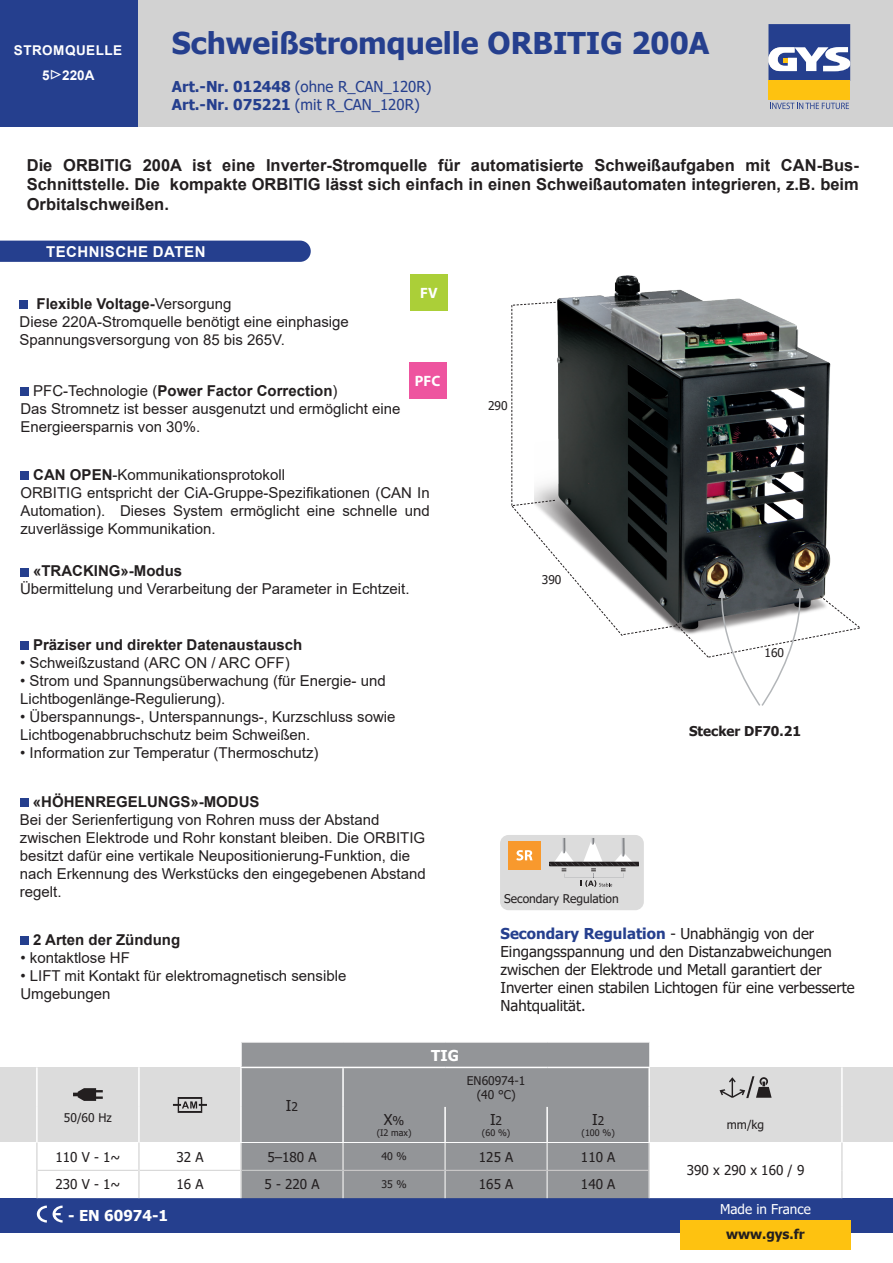
<style>
.page{position:relative;width:893px;height:1263px;background:#fff}
.page>*{position:absolute;margin:0;border:0;box-sizing:border-box;transform-origin:0 0}
.t1{font:700 30px "Tahoma";color:#253f8e}
.t2{font:700 16.5px/19.8px "Arial";color:#231f20;text-align:justify}
.t3{font:15px/18px "Arial";color:#231f20}
.t4{font:15px/18px "Tahoma";color:#231f20}
.t5{font:700 15px "Arial";color:#231f20}
.t6{font:15px "Tahoma";color:#253f8e}
.t7{font:700 15px "Arial";letter-spacing:.035em;color:#fff}
.t8{font:700 15px "Tahoma";color:#fff}
.t9{font:700 15px "Myriad Pro";color:#fff}
.t10{font:13.5px "Tahoma";color:#231f20}
.t11{font:700 13.5px "Tahoma";color:#231f20}
.t12{font:700 13.5px "Arial";letter-spacing:.035em;color:#fff}
.t13{font:13.5px "Tahoma";color:#fff}
.t14{font:12px "Tahoma";color:#231f20}
.t15{font:10.5px "Tahoma";color:#231f20}
.t16{font:9px "Tahoma";color:#231f20}
.s1{font-family:"Minion Pro";font-size:21px}
.s2{font-weight:700}
.s3{font-weight:400}
.s4{font-weight:700;color:#253f8e}
.s5{font-size:12px}
</style>
<div class="page">
<div style="left:137px;top:0;width:756px;height:127px;background:#d2d2d2"></div>
<div style="left:0;top:1198px;width:893px;height:34px;background:#253f8e"></div>
<div style="left:768px;top:81px;width:82px;height:19px;background:#fec210"></div>
<svg style="left:768px;top:24px;width:82px;height:57px;background:#6575a9"></svg>
<svg style="left:770px;top:103px;width:79px;height:6px"></svg>
<div style="left:0;top:0;width:137px;height:127px;background:#253f8e"></div>
<div style="left:680px;top:1220px;width:170px;height:30px;background:#fec210"></div>
<div style="left:0;top:1067px;width:893px;height:75px;background:#dcdcdc"></div>
<hr style="left:841px;top:1067px;width:2px;height:40px;background:#fff">
<hr style="left:841px;top:1107px;width:2px;height:35px;background:#fff">
<hr style="left:36px;top:1067px;width:2px;height:40px;background:#fff">
<hr style="left:36px;top:1107px;width:2px;height:35px;background:#fff">
<hr style="left:36px;top:1142px;width:2px;height:28px;background:#dcdcdc">
<hr style="left:841px;top:1142px;width:2px;height:28px;background:#dcdcdc">
<hr style="left:841px;top:1170px;width:2px;height:28px;background:#dcdcdc">
<hr style="left:36px;top:1170px;width:2px;height:28px;background:#dcdcdc">
<svg style="left:37px;top:1042px;width:805px;height:156px"></svg>
<svg style="left:37px;top:1205px;width:10px;height:17px"></svg>
<svg style="left:53px;top:1205px;width:10px;height:17px"></svg>
<img style="left:557px;top:275px;width:188px;height:26px">
<svg style="left:511px;top:301px;width:349px;height:405px"></svg>
<div style="left:0;top:241px;width:311px;height:21px;background:#253f8e"></div>
<div style="left:20px;top:936px;width:9px;height:9px;background:#253f8e"></div>
<div style="left:20px;top:798px;width:9px;height:9px;background:#253f8e"></div>
<div style="left:20px;top:568px;width:9px;height:8px;background:#253f8e"></div>
<div style="left:20px;top:471px;width:9px;height:8px;background:#253f8e"></div>
<div style="left:20px;top:641px;width:9px;height:9px;background:#253f8e"></div>
<div style="left:20px;top:300px;width:8px;height:9px;background:#253f8e"></div>
<div style="left:20px;top:387px;width:9px;height:9px;background:#253f8e"></div>
<div style="left:410px;top:274px;width:38px;height:37px;background:#abcf38"></div>
<div style="left:409px;top:362px;width:37px;height:37px;background:#ee549f"></div>
<div style="left:500px;top:835px;width:144px;height:75px;background:#dcdcdc;border-radius:9px"></div>
<div style="left:508px;top:842px;width:33px;height:28px;background:#f8992d"></div>
<svg style="left:516px;top:850px;width:17px;height:10px"></svg>
<svg style="left:549px;top:838px;width:90px;height:49px"></svg>
<p class="t12" style="left:14px;top:40px;width:110px">STROMQUELLE</p>
<p class="t12" style="left:42px;top:66px;width:54px">5<span class="s1">▷</span>220A</p>
<p class="t1" style="left:172px;top:22px;width:539px">Schweißstromquelle ORBITIG 200A</p>
<p class="t6" style="left:172px;top:76px;width:261px"><span class="s2">Art.-Nr. 012448</span> (ohne R_CAN_120R)</p>
<p class="t6" style="left:172px;top:94px;width:249px"><span class="s2">Art.-Nr. 075221</span> (mit R_CAN_120R)</p>
<p class="t2" style="left:27px;top:155px;width:834px">Die ORBITIG 200A ist eine Inverter-Stromquelle für automatisierte Schweißaufgaben mit CAN-Bus-Schnittstelle. Die kompakte ORBITIG lässt sich einfach in einen Schweißautomaten integrieren, z.B. beim Orbitalschweißen.</p>
<p class="t7" style="left:46px;top:241px;width:161px">TECHNISCHE DATEN</p>
<p class="t5" style="left:37px;top:293px;width:196px">Flexible Voltage-<span class="s3">Versorgung</span></p>
<p class="t3" style="left:20px;top:312px;width:331px">Diese 220A-Stromquelle benötigt eine einphasige<br>Spannungsversorgung von 85 bis 265V.</p>
<p class="t5" style="left:33px;top:380px;width:306px"><span class="s3">PFC-Technologie (</span>Power Factor Correction<span class="s3">)</span></p>
<p class="t3" style="left:20px;top:400px;width:382px">Das Stromnetz ist besser ausgenutzt und ermöglicht eine<br>Energieersparnis von 30%.</p>
<p class="t9" style="left:420px;top:283px;width:19px">FV</p>
<p class="t9" style="left:415px;top:371px;width:27px">PFC</p>
<p class="t3" style="left:33px;top:465px;width:253px"><span class="s2">CAN OPEN</span>-Kommunikationsprotokoll</p>
<p class="t3" style="left:20px;top:483px;width:411px;text-align:justify">ORBITIG entspricht der CiA-Gruppe-Spezifikationen (CAN In Automation). Dieses System ermöglicht eine schnelle und zuverlässige Kommunikation.</p>
<p class="t5" style="left:33px;top:560px;width:151px">«TRACKING»-Modus</p>
<p class="t3" style="left:20px;top:580px;width:391px">Übermittelung und Verarbeitung der Parameter in Echtzeit.</p>
<p class="t14" style="left:488px;top:398px;width:21px">290</p>
<p class="t14" style="left:542px;top:572px;width:21px">390</p>
<p class="t5" style="left:33px;top:634px;width:271px">Präziser und direkter Datenaustausch</p>
<p class="t3" style="left:20px;top:653px;width:271px">• Schweißzustand (ARC ON / ARC OFF)</p>
<p class="t3" style="left:20px;top:671px;width:367px">• Strom und Spannungsüberwachung (für Energie- und<br>Lichtbogenlänge-Regulierung).</p>
<p class="t3" style="left:20px;top:707px;width:377px">• Überspannungs-, Unterspannungs-, Kurzschluss sowie<br>Lichtbogenabbruchschutz beim Schweißen.</p>
<p class="t3" style="left:20px;top:743px;width:300px">• Information zur Temperatur (Thermoschutz)</p>
<p class="t5" style="left:33px;top:791px;width:228px">«HÖHENREGELUNGS»-MODUS</p>
<p class="t3" style="left:20px;top:810px;width:407px">Bei der Serienfertigung von Rohren muss der Abstand zwischen Elektrode und Rohr konstant bleiben. Die ORBITIG besitzt dafür eine vertikale Neupositionierung-Funktion, die nach Erkennung des Werkstücks den eingegebenen Abstand regelt.</p>
<p class="t5" style="left:33px;top:929px;width:148px">2 Arten der Zündung</p>
<p class="t3" style="left:20px;top:948px;width:111px">• kontaktlose HF</p>
<p class="t3" style="left:20px;top:966px;width:327px">• LIFT mit Kontakt für elektromagnetisch sensible<br>Umgebungen</p>
<p class="t14" style="left:764px;top:645px;width:21px">160</p>
<p class="t14" style="left:504px;top:890px;width:116px">Secondary Regulation</p>
<p class="t11" style="left:689px;top:721px;width:113px">Stecker DF70.21</p>
<p class="t4" style="left:500px;top:925px;width:356px"><span class="s4">Secondary Regulation</span> - Unabhängig von der Eingangsspannung und den Distanzabweichungen zwischen der Elektrode und Metall garantiert der Inverter einen stabilen Lichtogen für eine verbesserte Nahtqualität.</p>
<p class="t4" style="left:286px;top:1097px;width:14px">I<span class="s5">2</span></p>
<p class="t14" style="left:64px;top:1110px;width:49px">50/60 Hz</p>
<p class="t4" style="left:384px;top:1111px;width:22px">X<span class="s5">%</span></p>
<p class="t16" style="left:377px;top:1126px;width:36px">(I2 max)</p>
<p class="t8" style="left:431px;top:1045px;width:29px">TIG</p>
<p class="t14" style="left:467px;top:1072px;width:60px">EN60974-1</p>
<p class="t14" style="left:477px;top:1086px;width:40px">(40 °C)</p>
<p class="t4" style="left:490px;top:1111px;width:14px">I<span class="s5">2</span></p>
<p class="t16" style="left:482px;top:1126px;width:30px">(60 %)</p>
<p class="t4" style="left:592px;top:1111px;width:14px">I<span class="s5">2</span></p>
<p class="t16" style="left:582px;top:1126px;width:35px">(100 %)</p>
<p class="t14" style="left:727px;top:1117px;width:39px">mm/kg</p>
<p class="t10" style="left:55px;top:1147px;width:66px">110 V - 1~</p>
<p class="t10" style="left:176px;top:1147px;width:29px">32 A</p>
<p class="t10" style="left:267px;top:1147px;width:51px">5–180 A</p>
<p class="t15" style="left:382px;top:1149px;width:27px">40 %</p>
<p class="t10" style="left:479px;top:1147px;width:36px">125 A</p>
<p class="t10" style="left:581px;top:1147px;width:36px">110 A</p>
<p class="t10" style="left:55px;top:1175px;width:66px">230 V - 1~</p>
<p class="t10" style="left:176px;top:1175px;width:29px">16 A</p>
<p class="t10" style="left:264px;top:1175px;width:57px">5 - 220 A</p>
<p class="t15" style="left:382px;top:1177px;width:27px">35 %</p>
<p class="t10" style="left:479px;top:1175px;width:36px">165 A</p>
<p class="t10" style="left:581px;top:1175px;width:36px">140 A</p>
<p class="t8" style="left:68px;top:1205px;width:101px">- EN 60974-1</p>
<p class="t10" style="left:687px;top:1161px;width:119px">390 x 290 x 160 / 9</p>
<p class="t13" style="left:720px;top:1200px;width:92px">Made in France</p>
<p class="t11" style="left:726px;top:1225px;width:80px">www.gys.fr</p>
</div>
